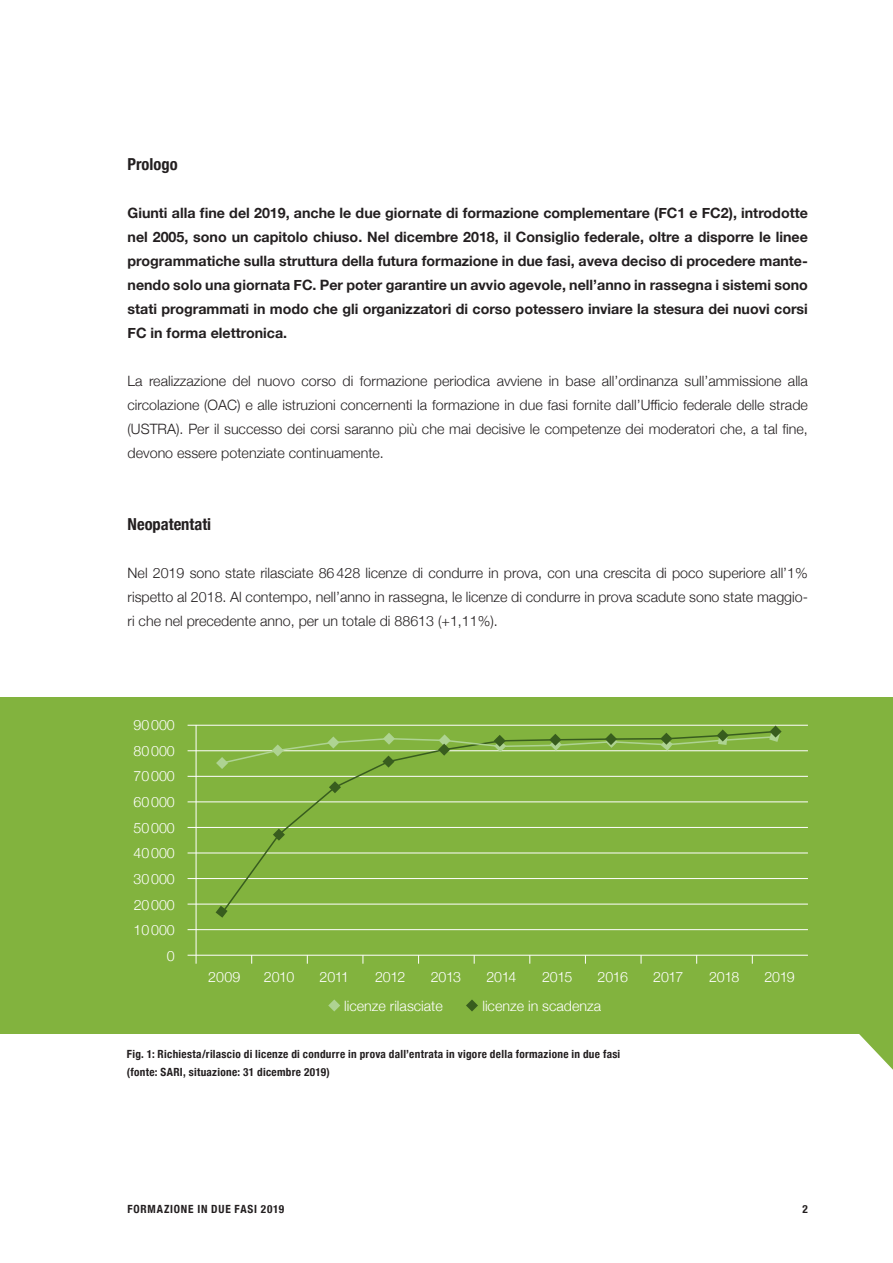
<style>
.page{position:relative;width:893px;height:1263px;background:#fff}
.page>*{position:absolute;margin:0;border:0;box-sizing:border-box;transform-origin:0 0}
.t1{font:700 condensed 16.5px "Helvetica Neue";color:#231f20}
.t2{font:300 14.25px/24px "Helvetica Neue";color:#231f20;text-align:justify}
.t3{font:700 14.25px/24px "Helvetica Neue";color:#231f20;text-align:justify}
.t4{font:300 14.25px/25.7px "Helvetica Neue";color:#fff}
.t5{font:700 condensed 11.25px/18px "Helvetica Neue";letter-spacing:.025em;color:#231f20}
.t6{font:700 condensed 11.25px "Helvetica Neue";letter-spacing:.07em;color:#231f20}
</style>
<div class="page">
<div style="left:0;top:698px;width:893px;height:336px;background:#82b33e"></div>
<hr style="left:188px;top:955px;width:620px;height:1px;background:#fff">
<hr style="left:188px;top:904px;width:620px;height:1px;background:#fff">
<hr style="left:188px;top:878px;width:620px;height:1px;background:#fff">
<hr style="left:188px;top:929px;width:620px;height:1px;background:#fff">
<hr style="left:188px;top:853px;width:620px;height:1px;background:#fff">
<hr style="left:188px;top:827px;width:620px;height:1px;background:#fff">
<hr style="left:188px;top:776px;width:620px;height:1px;background:#fff">
<hr style="left:188px;top:750px;width:620px;height:1px;background:#fff">
<hr style="left:188px;top:802px;width:620px;height:1px;background:#fff">
<hr style="left:188px;top:725px;width:620px;height:1px;background:#fff">
<hr style="left:196px;top:725px;width:1px;height:230px;background:#fff">
<svg style="left:221px;top:769px;width:556px;height:137px"></svg>
<svg style="left:216px;top:906px;width:12px;height:12px"></svg>
<svg style="left:273px;top:829px;width:12px;height:12px"></svg>
<svg style="left:329px;top:781px;width:12px;height:12px"></svg>
<svg style="left:216px;top:725px;width:566px;height:44px"></svg>
<svg style="left:328px;top:999px;width:12px;height:12px"></svg>
<svg style="left:466px;top:999px;width:12px;height:12px"></svg>
<svg style="left:859px;top:1034px;width:34px;height:36px"></svg>
<p class="t1" style="left:128px;top:150px;width:52px">Prologo</p>
<p class="t3" style="left:128px;top:201px;width:682px">Giunti alla fine del 2019, anche le due giornate di formazione complementare (FC1 e FC2), introdotte nel 2005, sono un capitolo chiuso. Nel dicembre 2018, il Consiglio federale, oltre a disporre le linee programmatiche sulla struttura della futura formazione in due fasi, aveva deciso di procedere mante&shy;nendo solo una giornata FC. Per poter garantire un avvio agevole, nell’anno in rassegna i sistemi sono stati programmati in modo che gli organizzatori di corso potessero inviare la stesura dei nuovi corsi FC in forma elettronica.</p>
<p class="t2" style="left:128px;top:368px;width:682px">La realizzazione del nuovo corso di formazione periodica avviene in base all’ordinanza sull’ammissione alla -circolazione (OAC) e alle istruzioni concernenti la formazione in due fasi fornite dall’Ufficio federale delle strade (USTRA). Per il successo dei corsi saranno più che mai decisive le competenze dei moderatori che, a tal fine, devono essere potenziate continuamente.</p>
<p class="t1" style="left:128px;top:510px;width:85px">Neopatentati</p>
<p class="t2" style="left:128px;top:560px;width:682px">Nel 2019 sono state rilasciate 86 428 licenze di condurre in prova, con una crescita di poco superiore all’1% rispetto al 2018. Al contempo, nell’anno in rassegna, le licenze di condurre in prova scadute sono state maggio&shy;ri che nel precedente anno, per un totale di 88613 (+1,11%).</p>
<p class="t4" style="left:134px;top:711px;width:43px">90000<br>80000</p>
<p class="t4" style="left:134px;top:762px;width:43px">70000</p>
<p class="t4" style="left:134px;top:788px;width:43px">60000</p>
<p class="t4" style="left:134px;top:814px;width:43px">50000</p>
<p class="t4" style="left:134px;top:839px;width:43px">40000<br>30000</p>
<p class="t4" style="left:134px;top:891px;width:43px">20000<br>10000</p>
<p class="t4" style="left:167px;top:942px;width:9px">0</p>
<p class="t4" style="left:208px;top:962px;width:34px">2009</p>
<p class="t4" style="left:264px;top:962px;width:32px">2010</p>
<p class="t4" style="left:320px;top:962px;width:31px">2011</p>
<p class="t4" style="left:375px;top:962px;width:32px">2012</p>
<p class="t4" style="left:431px;top:962px;width:32px">2013</p>
<p class="t4" style="left:486px;top:962px;width:32px">2014</p>
<p class="t4" style="left:542px;top:962px;width:32px">2015</p>
<p class="t4" style="left:598px;top:962px;width:32px">2016</p>
<p class="t4" style="left:653px;top:962px;width:32px">2017</p>
<p class="t4" style="left:709px;top:962px;width:32px">2018</p>
<p class="t4" style="left:764px;top:962px;width:32px">2019</p>
<p class="t4" style="left:344px;top:992px;width:100px">licenze rilasciate</p>
<p class="t4" style="left:482px;top:992px;width:120px">licenze in scadenza</p>
<p class="t5" style="left:127px;top:1044px;width:495px">Fig. 1: Richiesta/rilascio di licenze di condurre in prova dall’entrata in vigore della formazione in due fasi (fonte: SARI, situazione: 31 dicembre 2019)</p>
<p class="t6" style="left:128px;top:1199px;width:158px">FORMAZIONE IN DUE FASI 2019</p>
<p class="t5" style="left:802px;top:1199px;width:7px">2</p>
</div>
